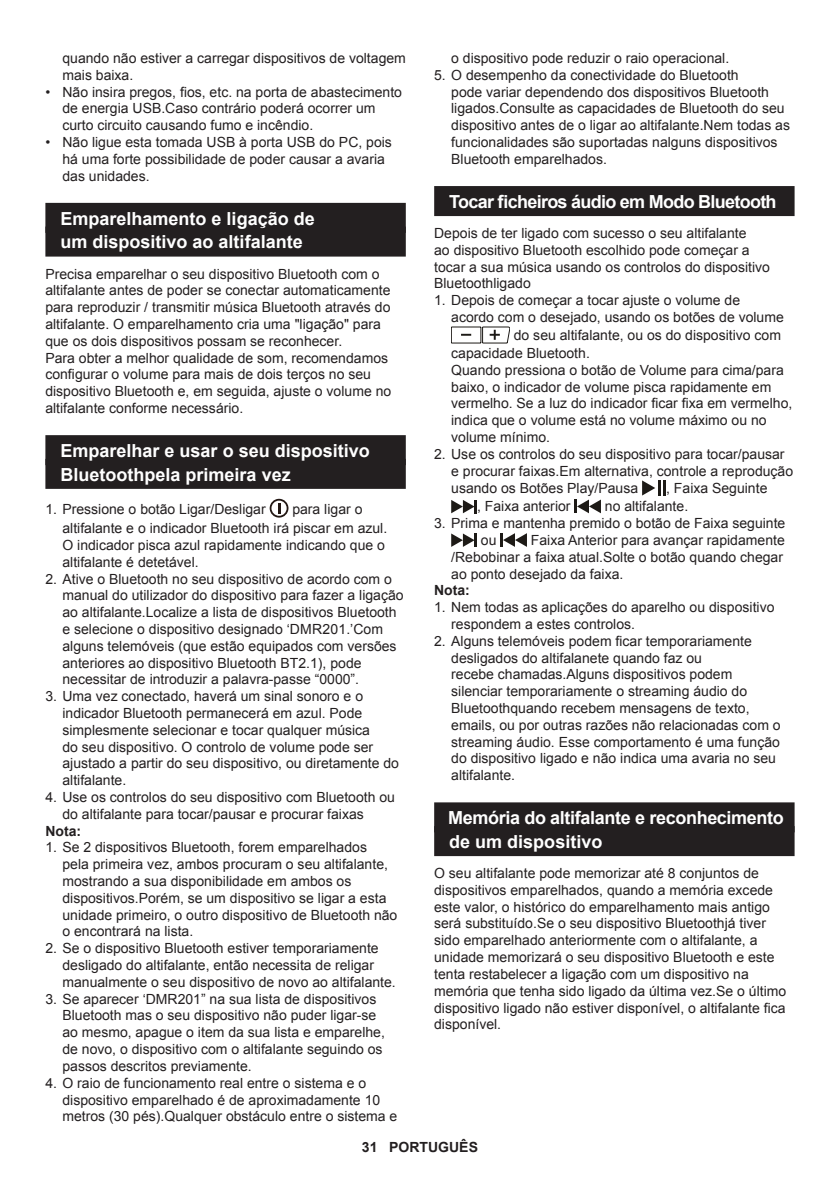
<style>
.page{position:relative;width:840px;height:1191px;background:#fff}
.page>*{position:absolute;margin:0;border:0;box-sizing:border-box;transform-origin:0 0}
.t1{font:700 18px/23.8px "Arial";color:#fff}
.t2{font:700 18px/23.8px "Arial";letter-spacing:-.02em;color:#fff}
.t3{font:700 18px "Arial";letter-spacing:-.04em;color:#fff}
.t4{font:14px/16.8px "Arial";color:#231f20}
.t5{font:700 14px "Arial";color:#231f20}
</style>
<div class="page">
<div style="left:45px;top:203px;width:360px;height:30px;background:#231f20"></div>
<div style="left:45px;top:226px;width:360px;height:30px;background:#231f20"></div>
<div style="left:45px;top:435px;width:360px;height:30px;background:#231f20"></div>
<div style="left:45px;top:459px;width:360px;height:30px;background:#231f20"></div>
<svg style="left:269px;top:499px;width:19px;height:18px"></svg>
<div style="left:434px;top:186px;width:360px;height:30px;background:#231f20"></div>
<div style="left:434px;top:802px;width:360px;height:30px;background:#231f20"></div>
<div style="left:434px;top:826px;width:360px;height:30px;background:#231f20"></div>
<svg style="left:451px;top:327px;width:58px;height:16px"></svg>
<svg style="left:642px;top:480px;width:23px;height:15px"></svg>
<svg style="left:451px;top:500px;width:26px;height:13px"></svg>
<svg style="left:574px;top:499px;width:26px;height:14px"></svg>
<hr style="left:474px;top:533px;width:3px;height:14px;background:#1d1a16">
<svg style="left:451px;top:533px;width:23px;height:14px"></svg>
<svg style="left:500px;top:533px;width:26px;height:14px"></svg>
<p class="t4" style="left:62px;top:50px;width:345px">quando não estiver a carregar dispositivos de voltagem mais baixa.</p>
<p class="t4" style="left:62px;top:83px;width:341px;text-indent:-17px">• Não insira pregos, fios, etc. na porta de abastecimento de energia USB.Caso contrário poderá ocorrer um curto circuito causando fumo e incêndio.</p>
<p class="t4" style="left:62px;top:134px;width:331px;text-indent:-17px">• Não ligue esta tomada USB à porta USB do PC, pois há uma forte possibilidade de poder causar a avaria das unidades.</p>
<p class="t1" style="left:60px;top:207px;width:256px">Emparelhamento e ligação de um dispositivo ao altifalante</p>
<p class="t4" style="left:45px;top:265px;width:347px">Precisa emparelhar o seu dispositivo Bluetooth com o altifalante antes de poder se conectar automaticamente para reproduzir / transmitir música Bluetooth através do altifalante. O emparelhamento cria uma "ligação" para que os dois dispositivos possam se reconhecer.<br>Para obter a melhor qualidade de som, recomendamos configurar o volume para mais de dois terços no seu dispositivo Bluetooth e, em seguida, ajuste o volume no altifalante conforme necessário.</p>
<p class="t1" style="left:60px;top:439px;width:311px">Emparelhar e usar o seu dispositivo<br>Bluetoothpela primeira vez</p>
<p class="t4" style="left:45px;top:500px;width:222px">1. Pressione o botão Ligar/Desligar</p>
<p class="t4" style="left:62px;top:499px;width:326px;line-height:19.6px;text-indent:230px">para ligar o altifalante e o indicador Bluetooth irá piscar em azul.</p>
<p class="t4" style="left:62px;top:537px;width:324px">O indicador pisca azul rapidamente indicando que o altifalante é detetável.</p>
<p class="t4" style="left:62px;top:570px;width:342px;text-indent:-17px">2. Ative o Bluetooth no seu dispositivo de acordo com o manual do utilizador do dispositivo para fazer a ligação ao altifalante.Localize a lista de dispositivos Bluetooth e selecione o dispositivo designado ‘DMR201.’Com alguns telemóveis (que estão equipados com versões anteriores ao dispositivo Bluetooth BT2.1), pode necessitar de introduzir a palavra-passe “0000”.</p>
<p class="t4" style="left:62px;top:688px;width:338px;text-indent:-17px">3. Uma vez conectado, haverá um sinal sonoro e o indicador Bluetooth permanecerá em azul. Pode simplesmente selecionar e tocar qualquer música<br>do seu dispositivo. O controlo de volume pode ser ajustado a partir do seu dispositivo, ou diretamente do altifalante.</p>
<p class="t4" style="left:62px;top:789px;width:334px;text-indent:-17px">4. Use os controlos do seu dispositivo com Bluetooth ou do altifalante para tocar/pausar e procurar faixas</p>
<p class="t5" style="left:45px;top:821px;width:37px">Nota:</p>
<p class="t4" style="left:62px;top:839px;width:336px;text-indent:-17px">1. Se 2 dispositivos Bluetooth, forem emparelhados<br>pela primeira vez, ambos procuram o seu altifalante, mostrando a sua disponibilidade em ambos os dispositivos.Porém, se um dispositivo se ligar a esta unidade primeiro, o outro dispositivo de Bluetooth não o encontrará na lista.</p>
<p class="t4" style="left:62px;top:940px;width:335px;text-indent:-17px">2. Se o dispositivo Bluetooth estiver temporariamente desligado do altifalante, então necessita de religar manualmente o seu dispositivo de novo ao altifalante.</p>
<p class="t4" style="left:62px;top:990px;width:324px;text-indent:-17px">3. Se aparecer ‘DMR201” na sua lista de dispositivos Bluetooth mas o seu dispositivo não puder ligar-se ao mesmo, apague o item da sua lista e emparelhe, de novo, o dispositivo com o altifalante seguindo os passos descritos previamente.</p>
<p class="t4" style="left:62px;top:1074px;width:336px;text-indent:-17px">4. O raio de funcionamento real entre o sistema e o dispositivo emparelhado é de aproximadamente 10 metros (30 pés).Qualquer obstáculo entre o sistema e</p>
<p class="t4" style="left:451px;top:50px;width:279px">o dispositivo pode reduzir o raio operacional.</p>
<p class="t4" style="left:451px;top:67px;width:340px;text-indent:-17px">5. O desempenho da conectividade do Bluetooth<br>pode variar dependendo dos dispositivos Bluetooth ligados.Consulte as capacidades de Bluetooth do seu dispositivo antes de o ligar ao altifalante.Nem todas as funcionalidades são suportadas nalguns dispositivos Bluetooth emparelhados.</p>
<p class="t3" style="left:449px;top:189px;width:329px">Tocar ficheiros áudio em Modo Bluetooth</p>
<p class="t4" style="left:434px;top:225px;width:337px">Depois de ter ligado com sucesso o seu altifalante<br>ao dispositivo Bluetooth escolhido pode começar a tocar a sua música usando os controlos do dispositivo Bluetoothligado</p>
<p class="t4" style="left:434px;top:292px;width:307px">1. Depois de começar a tocar ajuste o volume de</p>
<p class="t4" style="left:451px;top:309px;width:334px">acordo com o desejado, usando os botões de volume</p>
<p class="t4" style="left:513px;top:327px;width:268px">do seu altifalante, ou os do dispositivo com</p>
<p class="t4" style="left:451px;top:345px;width:140px">capacidade Bluetooth.</p>
<p class="t4" style="left:451px;top:362px;width:334px">Quando pressiona o botão de Volume para cima/para</p>
<p class="t4" style="left:451px;top:378px;width:321px">baixo, o indicador de volume pisca rapidamente em</p>
<p class="t4" style="left:451px;top:395px;width:342px">vermelho. Se a luz do indicador ficar fixa em vermelho,</p>
<p class="t4" style="left:451px;top:412px;width:317px">indica que o volume está no volume máximo ou no</p>
<p class="t4" style="left:451px;top:429px;width:100px">volume mínimo.</p>
<p class="t4" style="left:451px;top:445px;width:343px;line-height:17.4px;text-indent:-17px">2. Use os controlos do seu dispositivo para tocar/pausar e procurar faixas.Em alternativa, controle a reprodução usando os Botões Play/Pausa</p>
<p class="t4" style="left:665px;top:480px;width:103px">, Faixa Seguinte</p>
<p class="t4" style="left:477px;top:498px;width:95px">, Faixa anterior</p>
<p class="t4" style="left:604px;top:498px;width:85px">no altifalante.</p>
<p class="t4" style="left:480px;top:515px;width:306px;text-indent:-47px">3. Prima e mantenha premido o botão de Faixa seguinte ou</p>
<p class="t4" style="left:451px;top:532px;width:335px;text-indent:80px">Faixa Anterior para avançar rapidamente /Rebobinar a faixa atual.Solte o botão quando chegar ao ponto desejado da faixa.</p>
<p class="t5" style="left:434px;top:581px;width:37px">Nota:</p>
<p class="t4" style="left:451px;top:599px;width:324px;text-indent:-17px">1. Nem todas as aplicações do aparelho ou dispositivo respondem a estes controlos.</p>
<p class="t4" style="left:451px;top:632px;width:331px;text-indent:-17px">2. Alguns telemóveis podem ficar temporariamente desligados do altifalanete quando faz ou<br>recebe chamadas.Alguns dispositivos podem silenciar temporariamente o streaming áudio do Bluetoothquando recebem mensagens de texto, emails, ou por outras razões não relacionadas com o streaming áudio. Esse comportamento é uma função do dispositivo ligado e não indica uma avaria no seu altifalante.</p>
<p class="t2" style="left:448px;top:806px;width:337px">Memória do altifalante e reconhecimento de um dispositivo</p>
<p class="t4" style="left:434px;top:865px;width:353px">O seu altifalante pode memorizar até 8 conjuntos de dispositivos emparelhados, quando a memória excede este valor, o histórico do emparelhamento mais antigo será substituído.Se o seu dispositivo Bluetoothjá tiver sido emparelhado anteriormente com o altifalante, a unidade memorizará o seu dispositivo Bluetooth e este tenta restabelecer a ligação com um dispositivo na memória que tenha sido ligado da última vez.Se o último dispositivo ligado não estiver disponível, o altifalante fica disponível.</p>
<p class="t5" style="left:362px;top:1137px;width:117px">31 PORTUGUÊS</p>
</div>
